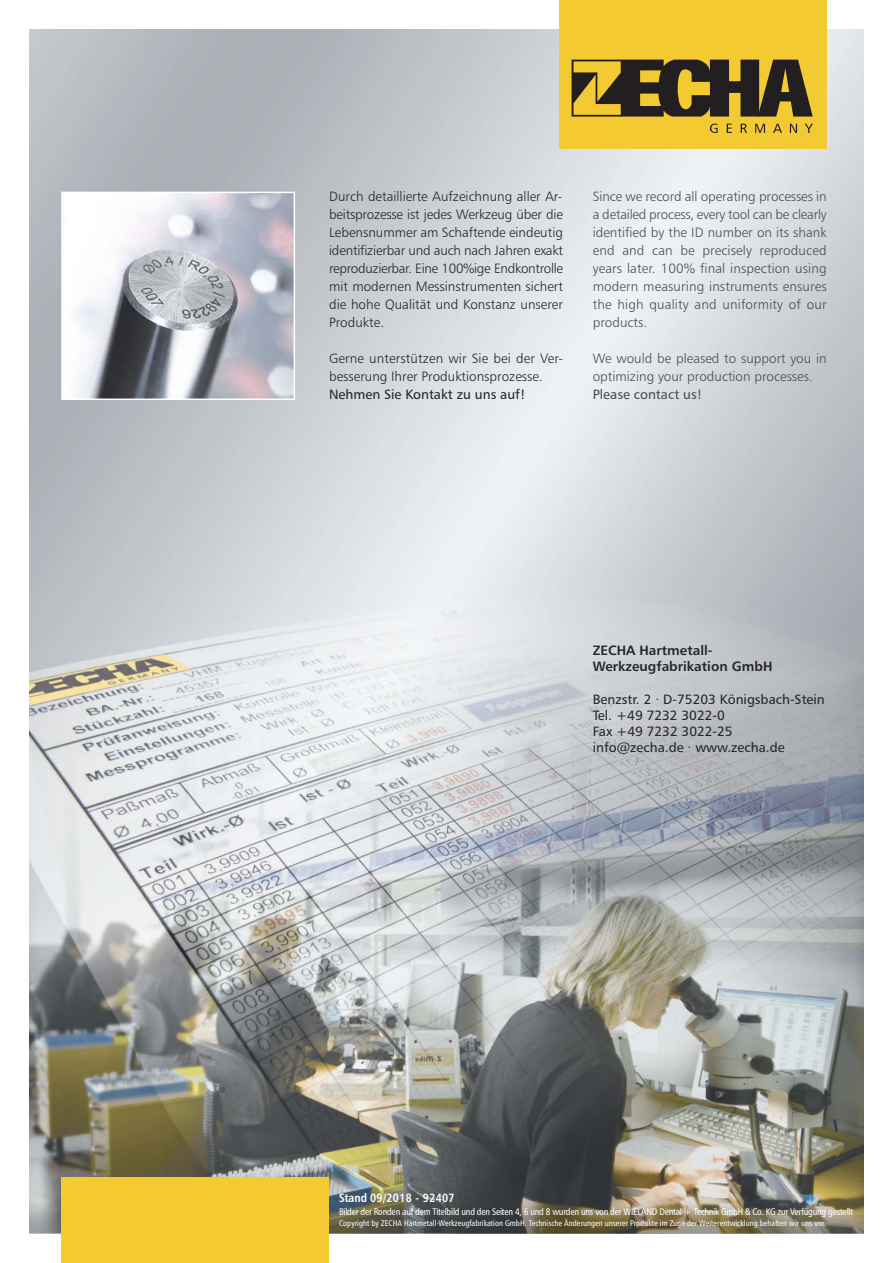
<style>
.page{position:relative;width:893px;height:1263px;background:#fff}
.page>*{position:absolute;margin:0;border:0;box-sizing:border-box;transform-origin:0 0}
.t1{font:13.5px/18px "Humanist 777 BT Light B";color:#272627;text-align:justify}
.t2{font:13.5px/18px "Humanist 777 BT Light B";color:#4a4e51;text-align:justify}
.t3{font:13.5px/16.2px "Humanist 777 BT Roman B";color:#272627}
.t4{font:13.5px/16.2px "Humanist 777 BT Bold B";color:#272627}
.t5{font:13.5px "Humanist 777 BT Roman B";color:#4a4e51}
.t6{font:12px "Humanist 777 BT Bold Condensed B";letter-spacing:.025em;color:#fff}
.t7{font:9.6px "Humanist 777 BT Roman Condensed B";letter-spacing:-.025em;color:#fff}
.t8{font:8.25px "Humanist 777 BT Roman Condensed B";color:#fff}
</style>
<div class="page">
<img style="left:30px;top:30px;width:833px;height:1203px">
<div style="left:559px;top:0;width:268px;height:149px;background:#f3ca32"></div>
<svg style="left:710px;top:124px;width:8px;height:9px"></svg>
<svg style="left:727px;top:124px;width:5px;height:9px"></svg>
<svg style="left:741px;top:124px;width:6px;height:9px"></svg>
<svg style="left:755px;top:124px;width:10px;height:9px"></svg>
<svg style="left:773px;top:124px;width:9px;height:9px"></svg>
<svg style="left:790px;top:124px;width:7px;height:9px"></svg>
<svg style="left:805px;top:124px;width:8px;height:9px"></svg>
<svg style="left:572px;top:60px;width:241px;height:57px"></svg>
<div style="left:61px;top:1178px;width:268px;height:85px;background:#f3ca32"></div>
<img style="left:64px;top:195px;width:228px;height:202px">
<div style="left:61px;top:192px;width:234px;height:208px;border:2px solid #fff"></div>
<p class="t1" style="left:329px;top:188px;width:235px">Durch detaillierte Aufzeichnung aller Ar&shy;beitsprozesse ist jedes Werkzeug über die Lebensnummer am Schaftende eindeutig identifizierbar und auch nach Jahren exakt reproduzierbar. Eine 100%ige Endkontrolle mit modernen Messinstrumenten sichert die hohe Qualität und Konstanz unserer Produkte.</p>
<p class="t1" style="left:329px;top:350px;width:235px">Gerne unterstützen wir Sie bei der Ver&shy;besserung Ihrer Produktionsprozesse.</p>
<p class="t3" style="left:329px;top:387px;width:198px">Nehmen Sie Kontakt zu uns auf!</p>
<p class="t2" style="left:593px;top:188px;width:235px">Since we record all operating processes in a detailed process, every tool can be clearly identified by the ID number on its shank end and can be precisely reproduced years later. 100% final inspection using modern measuring instruments ensures the high quality and uniformity of our products.</p>
<p class="t2" style="left:593px;top:350px;width:235px">We would be pleased to support you in optimizing your production processes.</p>
<p class="t5" style="left:593px;top:389px;width:111px">Please contact us!</p>
<p class="t4" style="left:593px;top:643px;width:181px">ZECHA Hartmetall-<br>Werkzeugfabrikation GmbH</p>
<p class="t3" style="left:593px;top:692px;width:234px">Benzstr. 2 · D-75203 Königsbach-Stein<br>Tel. +49 7232 3022-0<br>Fax +49 7232 3022-25 info@zecha.de · www.zecha.de</p>
<p class="t6" style="left:339px;top:1193px;width:117px">Stand 09/2018 - 92407</p>
<p class="t7" style="left:339px;top:1208px;width:516px">Bilder der Ronden auf dem Titelbild und den Seiten 4, 6 und 8 wurden uns von der WIELAND Dental + Technik GmbH &amp; Co. KG zur Verfügung gestellt</p>
<p class="t8" style="left:339px;top:1220px;width:488px">Copyright by ZECHA Hartmetall-Werkzeugfabrikation GmbH. Technische Änderungen unserer Produkte im Zuge der Weiterentwicklung behalten wir uns vor.</p>
</div>
